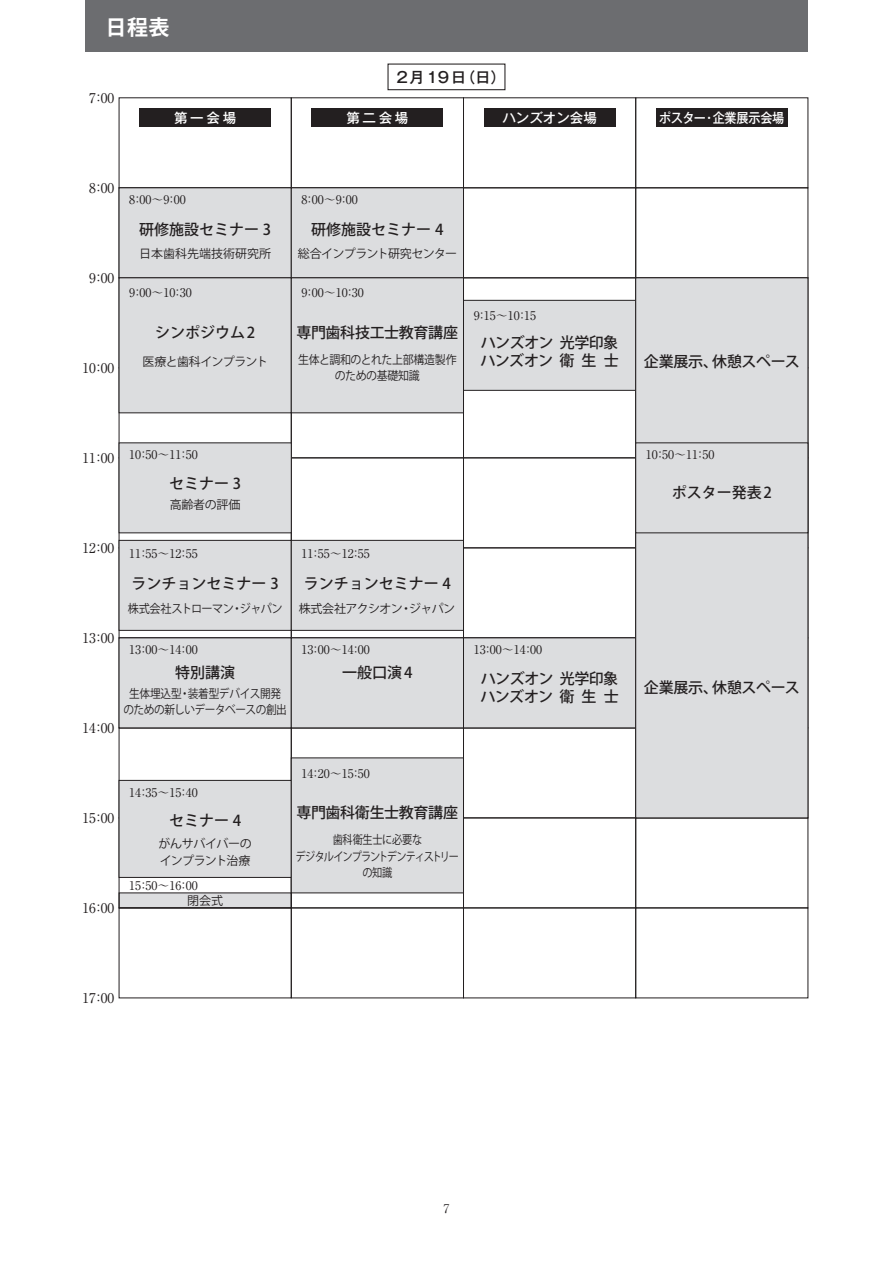
<style>
.page{position:relative;width:893px;height:1263px;background:#fff}
.page>*{position:absolute;margin:0;border:0;box-sizing:border-box;transform-origin:0 0}
.t1{font:700 21px "Koz Go Pr 6 N";color:#fff}
.t2{font:500 15px "Koz Go Pr 6 N";letter-spacing:-.015em;color:#231f20}
.t3{font:500 15px/18px "Koz Go Pr 6 N";letter-spacing:-.04em;color:#231f20}
.t4{font:500 15px "Gothic MB101 Pro";letter-spacing:.125em;color:#231f20}
.t5{font:13.5px "Ryumin Pro";color:#231f20}
.t6{font:500 13.5px "Gothic MB101 Pro";color:#fff}
.t7{font:500 13.5px "Gothic MB101 Pro";letter-spacing:-.02em;color:#fff;scale:.9 1}
.t8{font:12px "Ryumin Pro";color:#231f20}
.t9{font:12px/16.5px "Koz Go Pr 6 N";letter-spacing:-.04em;color:#231f20}
.t10{font:12px/16.5px "Koz Go Pr 6 N";letter-spacing:-.04em;color:#231f20;text-align:center;scale:.89 1}
.t11{font:12px/16.5px "Koz Go Pr 6 N";letter-spacing:-.065em;color:#231f20;text-align:center;scale:.85 1}
.t12{font:12px/16.5px "Koz Go Pr 6 N";letter-spacing:-.04em;color:#231f20;text-align:center;scale:.91 1}
.t13{font:12px "Koz Go Pr 6 N";letter-spacing:-.04em;color:#231f20;scale:.93 1}
.t14{font:12px "Koz Go Pr 6 N";letter-spacing:-.06em;color:#231f20}
.t15{font:12px "Koz Go Pr 6 N";color:#231f20}
.t16{font:300 12px "Ryumin Pro";color:#231f20}
</style>
<div class="page">
<div style="left:119px;top:892px;width:173px;height:16px;background:#dcdddf"></div>
<div style="left:85px;top:0;width:723px;height:51px;background:#6c6d70"></div>
<div style="left:635px;top:817px;width:173px;height:91px;border:1px solid #231f20"></div>
<div style="left:635px;top:907px;width:173px;height:91px;border:1px solid #231f20"></div>
<div style="left:463px;top:277px;width:173px;height:91px;border:1px solid #231f20"></div>
<div style="left:463px;top:457px;width:173px;height:91px;border:1px solid #231f20"></div>
<div style="left:463px;top:547px;width:173px;height:91px;border:1px solid #231f20"></div>
<div style="left:463px;top:727px;width:173px;height:91px;border:1px solid #231f20"></div>
<div style="left:463px;top:817px;width:173px;height:91px;border:1px solid #231f20"></div>
<div style="left:463px;top:907px;width:173px;height:91px;border:1px solid #231f20"></div>
<div style="left:291px;top:457px;width:173px;height:91px;border:1px solid #231f20"></div>
<div style="left:291px;top:907px;width:173px;height:91px;border:1px solid #231f20"></div>
<div style="left:119px;top:727px;width:173px;height:91px;border:1px solid #231f20"></div>
<div style="left:119px;top:907px;width:173px;height:91px;border:1px solid #231f20"></div>
<div style="left:635px;top:97px;width:173px;height:91px;border:1px solid #231f20"></div>
<div style="left:463px;top:97px;width:173px;height:91px;border:1px solid #231f20"></div>
<div style="left:387px;top:64px;width:118px;height:26px;border:1px solid #231f20"></div>
<div style="left:119px;top:637px;width:173px;height:91px;background:#dcdddf;border:1px solid #231f20"></div>
<div style="left:291px;top:637px;width:173px;height:91px;background:#dcdddf;border:1px solid #231f20"></div>
<div style="left:463px;top:637px;width:173px;height:91px;background:#dcdddf;border:1px solid #231f20"></div>
<div style="left:119px;top:187px;width:173px;height:91px;background:#dcdddf;border:1px solid #231f20"></div>
<div style="left:291px;top:187px;width:173px;height:91px;background:#dcdddf;border:1px solid #231f20"></div>
<div style="left:119px;top:780px;width:173px;height:98px;background:#dcdddf;border:1px solid #231f20"></div>
<div style="left:119px;top:540px;width:173px;height:91px;background:#dcdddf;border:1px solid #231f20"></div>
<div style="left:291px;top:540px;width:173px;height:91px;background:#dcdddf;border:1px solid #231f20"></div>
<div style="left:119px;top:442px;width:173px;height:91px;background:#dcdddf"></div>
<div style="left:119px;top:277px;width:173px;height:136px;background:#dcdddf;border:1px solid #231f20"></div>
<div style="left:291px;top:277px;width:173px;height:136px;background:#dcdddf;border:1px solid #231f20"></div>
<div style="left:291px;top:757px;width:173px;height:136px;background:#dcdddf;border:1px solid #231f20"></div>
<div style="left:463px;top:300px;width:173px;height:91px;background:#dcdddf;border:1px solid #231f20"></div>
<div style="left:635px;top:277px;width:173px;height:541px;background:#dcdddf;border:1px solid #231f20"></div>
<div style="left:635px;top:442px;width:173px;height:91px;background:#dcdddf"></div>
<div style="left:656px;top:108px;width:132px;height:19px;background:#231f20"></div>
<div style="left:484px;top:108px;width:131px;height:19px;background:#231f20"></div>
<div style="left:312px;top:108px;width:131px;height:19px;background:#231f20"></div>
<div style="left:139px;top:108px;width:132px;height:19px;background:#231f20"></div>
<h1 class="t1" style="left:106px;top:16px;width:66px">日程表</h1>
<p class="t5" style="left:89px;top:87px;width:26px">7：00</p>
<p class="t4" style="left:396px;top:65px;width:111px">2月19日（日）</p>
<p class="t6" style="left:174px;top:106px;width:64px">第一会場</p>
<p class="t6" style="left:346px;top:106px;width:64px">第二会場</p>
<p class="t6" style="left:502px;top:106px;width:96px">ハンズオン会場</p>
<p class="t7" style="left:659px;top:106px;width:141px">ポスター・企業展示会場</p>
<p class="t5" style="left:89px;top:177px;width:26px">8：00</p>
<p class="t5" style="left:89px;top:267px;width:26px">9：00</p>
<p class="t5" style="left:83px;top:357px;width:33px">10：00</p>
<p class="t8" style="left:129px;top:190px;width:58px">8：00～9：00</p>
<p class="t2" style="left:139px;top:221px;width:134px">研修施設セミナー 3</p>
<p class="t8" style="left:301px;top:190px;width:58px">8：00～9：00</p>
<p class="t2" style="left:311px;top:221px;width:134px">研修施設セミナー 4</p>
<p class="t15" style="left:139px;top:247px;width:133px">日本歯科先端技術研究所</p>
<p class="t14" style="left:298px;top:247px;width:161px">総合インプラント研究センター</p>
<p class="t8" style="left:129px;top:283px;width:64px">9：00～10：30</p>
<p class="t2" style="left:155px;top:324px;width:102px">シンポジウム 2</p>
<p class="t9" style="left:143px;top:353px;width:127px">医療と歯科インプラント</p>
<p class="t8" style="left:301px;top:283px;width:64px">9：00～10：30</p>
<p class="t2" style="left:297px;top:324px;width:163px">専門歯科技工士教育講座</p>
<p class="t12" style="left:298px;top:352px;width:176px">生体と調和のとれた上部構造製作のための基礎知識</p>
<p class="t8" style="left:474px;top:306px;width:64px">9：15～10：15</p>
<p class="t3" style="left:481px;top:334px;width:140px">ハンズオン 光学印象ハンズオン 衛生士</p>
<p class="t2" style="left:644px;top:353px;width:158px">企業展示、休憩スペース</p>
<p class="t5" style="left:83px;top:447px;width:33px">11：00</p>
<p class="t8" style="left:129px;top:445px;width:70px">10：50～11：50</p>
<p class="t2" style="left:169px;top:475px;width:74px">セミナー 3</p>
<p class="t9" style="left:170px;top:496px;width:72px">高齢者の評価</p>
<p class="t5" style="left:83px;top:537px;width:33px">12：00</p>
<p class="t5" style="left:83px;top:627px;width:33px">13：00</p>
<p class="t5" style="left:83px;top:717px;width:33px">14：00</p>
<p class="t8" style="left:129px;top:544px;width:70px">11：55～12：55</p>
<p class="t2" style="left:132px;top:575px;width:149px">ランチョンセミナー 3</p>
<p class="t8" style="left:301px;top:544px;width:70px">11：55～12：55</p>
<p class="t2" style="left:304px;top:575px;width:149px">ランチョンセミナー 4</p>
<p class="t13" style="left:128px;top:602px;width:168px">株式会社ストローマン・ジャパン</p>
<p class="t9" style="left:299px;top:601px;width:158px">株式会社アクシオン・ジャパン</p>
<p class="t8" style="left:129px;top:640px;width:70px">13：00～14：00</p>
<p class="t2" style="left:175px;top:664px;width:61px">特別講演</p>
<p class="t10" style="left:123px;top:685px;width:185px">生体埋込型・装着型デバイス開発のための新しいデータベースの創出</p>
<p class="t8" style="left:301px;top:640px;width:70px">13：00～14：00</p>
<p class="t2" style="left:342px;top:664px;width:72px">一般口演4</p>
<p class="t5" style="left:83px;top:807px;width:33px">15：00</p>
<p class="t5" style="left:83px;top:897px;width:33px">16：00</p>
<p class="t8" style="left:129px;top:783px;width:70px">14：35～15：40</p>
<p class="t2" style="left:169px;top:812px;width:74px">セミナー 4</p>
<p class="t9" style="left:159px;top:836px;width:95px">がんサバイバーのインプラント治療</p>
<p class="t8" style="left:129px;top:876px;width:70px">15：50～16：00</p>
<p class="t9" style="left:187px;top:892px;width:37px">閉会式</p>
<p class="t8" style="left:301px;top:763px;width:70px">14：20～15：50</p>
<p class="t2" style="left:297px;top:804px;width:163px">専門歯科衛生士教育講座</p>
<p class="t11" style="left:296px;top:832px;width:194px">歯科衛生士に必要な<br>デジタルインプラントデンティストリーの知識</p>
<p class="t8" style="left:474px;top:640px;width:70px">13：00～14：00</p>
<p class="t3" style="left:481px;top:670px;width:140px">ハンズオン 光学印象ハンズオン 衛生士</p>
<p class="t8" style="left:646px;top:445px;width:70px">10：50～11：50</p>
<p class="t2" style="left:672px;top:484px;width:102px">ポスター発表 2</p>
<p class="t2" style="left:644px;top:679px;width:158px">企業展示、休憩スペース</p>
<p class="t5" style="left:83px;top:987px;width:33px">17：00</p>
<p class="t16" style="left:443px;top:1199px;width:7px">7</p>
</div>
